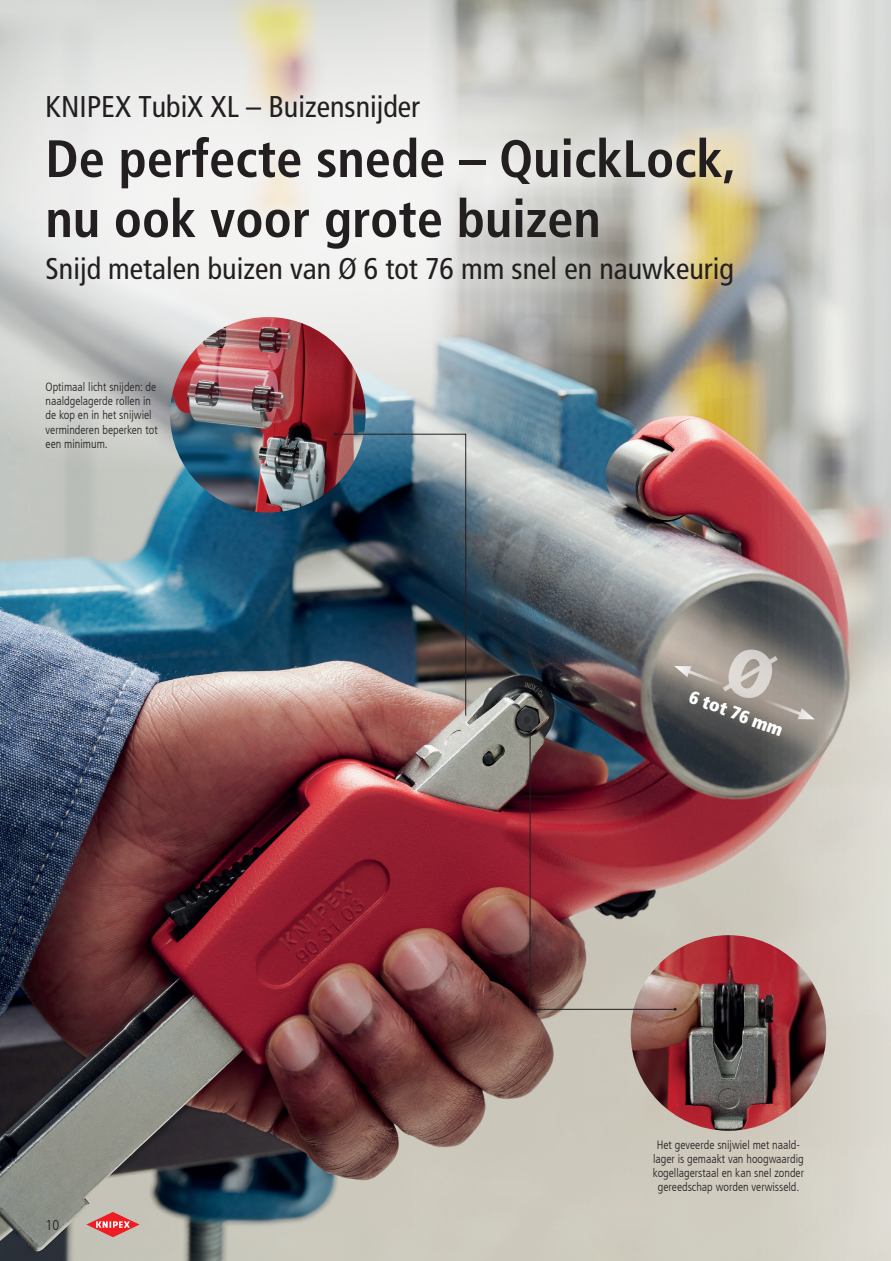
<style>
.page{position:relative;width:891px;height:1261px;background:#fff}
.page>*{position:absolute;margin:0;border:0;box-sizing:border-box;transform-origin:0 0}
.t1{font:700 condensed 52.5px/60px "Frutiger LT Com";color:#231f20}
.t2{font:condensed 30px "Frutiger LT Com";color:#231f20}
.t3{font:900 condensed 18px "Frutiger LT Com";color:#fff}
.t4{font:300 condensed 14.25px "Frutiger LT Com";color:#231f20}
.t5{font:300 condensed 12px/14.2px "Frutiger LT Com";color:#231f20;text-align:center}
</style>
<div class="page">
<img style="left:0;top:0;width:890px;height:1260px">
<svg style="left:0;top:0;width:879px;height:473px;background:#cecec9"></svg>
<img style="left:630px;top:935px;width:196px;height:195px;border-radius:97px">
<img style="left:170px;top:317px;width:195px;height:195px;border-radius:98px">
<img style="left:529px;top:725px;width:147px;height:285px">
<img style="left:334px;top:432px;width:132px;height:284px">
<svg style="left:86px;top:1211px;width:53px;height:26px"></svg>
<svg style="left:674px;top:642px;width:140px;height:77px;background:#938c85"></svg>
<h2 class="t2" style="left:46px;top:89px;width:376px">KNIPEX TubiX XL – Buizensnijder</h2>
<h1 class="t1" style="left:46px;top:129px;width:692px">De perfecte snede – QuickLock, nu ook voor grote buizen</h1>
<h2 class="t2" style="left:46px;top:251px;width:689px">Snijd metalen buizen van Ø 6 tot 76 mm snel en nauwkeurig</h2>
<p class="t5" style="left:46px;top:379px;width:114px;text-align:left">Optimaal licht snijden: de naaldgelagerde rollen in de kop en in het snijwiel verminderen beperken tot een minimum.</p>
<p class="t4" style="left:46px;top:1216px;width:15px">10</p>
<h3 class="t3" style="left:693px;top:686px;width:100px;rotate:20deg">6 tot 76 mm</h3>
<p class="t5" style="left:652px;top:1137px;width:153px">Het geveerde snijwiel met naald&shy;lager is gemaakt van hoogwaardig kogellagerstaal en kan snel zonder gereedschap worden verwisseld.</p>
</div>
